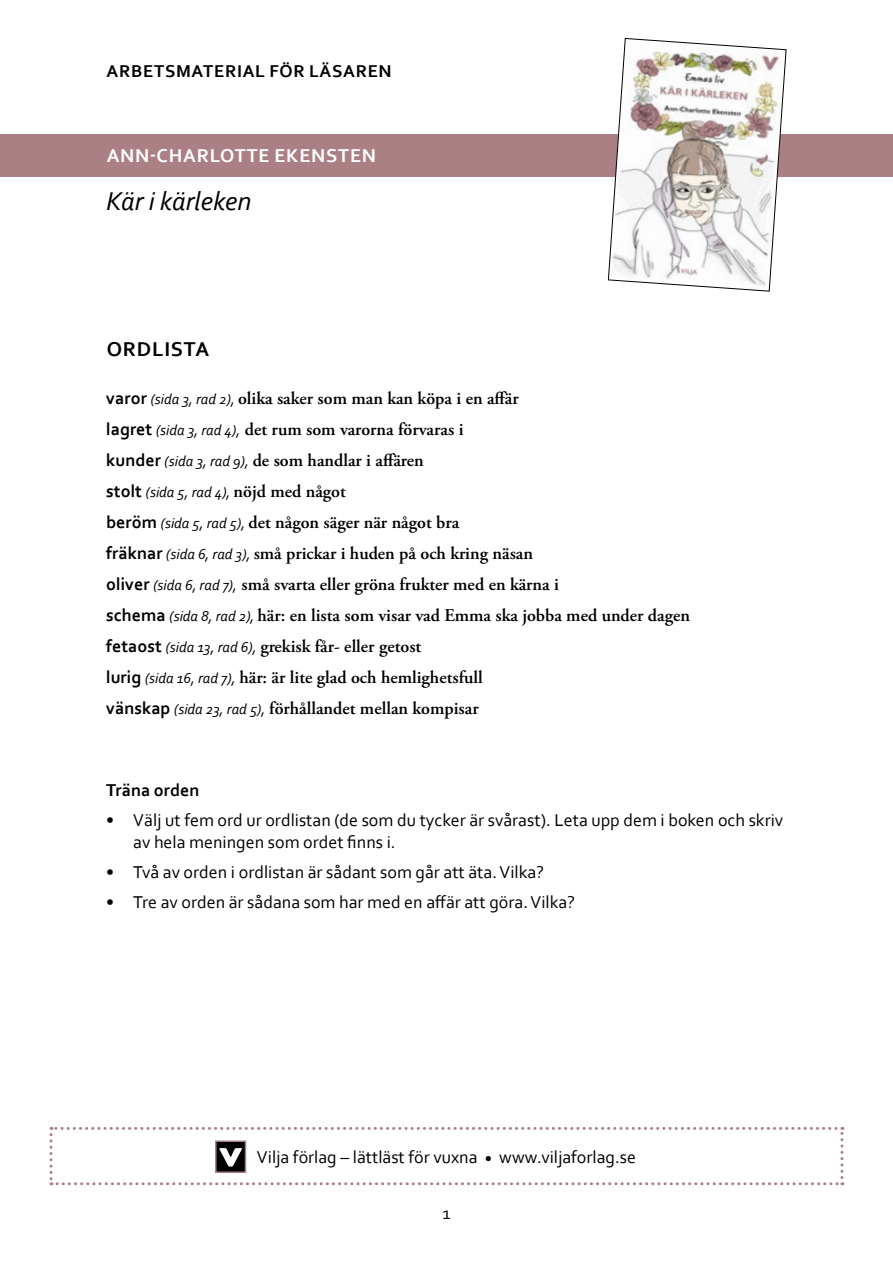
<style>
.page{position:relative;width:893px;height:1263px;background:#fff}
.page>*{position:absolute;margin:0;border:0;box-sizing:border-box;transform-origin:0 0}
.t1{font:italic 27px "Corbel";color:#000}
.t2{font:700 21px "Corbel";letter-spacing:.04em;color:#000}
.t3{font:700 19.5px "Corbel";letter-spacing:.04em;color:#fff}
.t4{font:600 18px/31px "Adobe Garamond Pro";color:#000}
.t5{font:18px/21.6px "Corbel";color:#000}
.t6{font:700 18px "Corbel";letter-spacing:.04em;color:#000}
.t7{font:700 18px "Corbel";color:#000}
.t8{font:italic 15px "Corbel";color:#000}
.s1{font-family:"Corbel";font-weight:700}
.s2{font-family:"Corbel";font-weight:400;font-style:italic;font-size:15px}
.s3{font-weight:700;font-style:normal;font-size:18px}
.s4{font-family:"Adobe Garamond Pro";font-weight:600;font-style:normal;font-size:18px}
</style>
<div class="page">
<svg style="left:50px;top:1127px;width:793px;height:58px"></svg>
<div style="left:215px;top:1140px;width:31px;height:33px;border:2px solid #aa8085"></div>
<div style="left:0;top:134px;width:893px;height:42px;background:#aa8085"></div>
<svg style="left:608px;top:38px;width:178px;height:254px"></svg>
<p class="t6" style="left:107px;top:60px;width:287px">ARBETSMATERIAL FÖR LÄSAREN</p>
<p class="t3" style="left:107px;top:144px;width:271px">ANN-CHARLOTTE EKENSTEN</p>
<h1 class="t1" style="left:106px;top:184px;width:147px">Kär i kärleken</h1>
<p class="t2" style="left:107px;top:336px;width:104px">ORDLISTA</p>
<p class="t4" style="left:106px;top:382px;width:414px"><span class="s1">varor</span> <span class="s2">(sida 3, rad 2),</span> olika saker som man kan köpa i en affär <span class="s1">lagret</span> <span class="s2">(sida 3, rad 4),</span> det rum som varorna förvaras i <span class="s1">kunder</span> <span class="s2">(sida 3, rad 9),</span> de som handlar i affären</p>
<p class="t8" style="left:106px;top:482px;width:241px"><span class="s3">stolt</span> (sida 5, rad 4), <span class="s4">nöjd med något</span></p>
<p class="t4" style="left:106px;top:506px;width:585px"><span class="s1">beröm</span> <span class="s2">(sida 5, rad 5),</span> det någon säger när något bra<br><span class="s1">fräknar</span> <span class="s2">(sida 6, rad 3),</span> små prickar i huden på och kring näsan<br><span class="s1">oliver</span> <span class="s2">(sida 6, rad 7),</span> små svarta eller gröna frukter med en kärna i<br><span class="s1">schema</span> <span class="s2">(sida 8, rad 2),</span> här: en lista som visar vad Emma ska jobba med under dagen <span class="s1">fetaost</span> <span class="s2">(sida 13, rad 6),</span> grekisk får- eller getost<br><span class="s1">lurig</span> <span class="s2">(sida 16, rad 7),</span> här: är lite glad och hemlighetsfull<br><span class="s1">vänskap</span> <span class="s2">(sida 23, rad 5),</span> förhållandet mellan kompisar</p>
<p class="t7" style="left:106px;top:779px;width:95px">Träna orden</p>
<p class="t5" style="left:133px;top:809px;width:651px;text-indent:-27px">• Välj ut fem ord ur ordlistan (de som du tycker är svårast). Leta upp dem i boken och skriv av hela meningen som ordet finns i.</p>
<p class="t5" style="left:106px;top:861px;width:439px">• Två av orden i ordlistan är sådant som går att äta. Vilka?</p>
<p class="t5" style="left:106px;top:891px;width:470px">• Tre av orden är sådana som har med en affär att göra. Vilka?</p>
<p class="t5" style="left:257px;top:1145px;width:381px">Vilja förlag – lättläst för vuxna <sub>•</sub> www.viljaforlag.se</p>
<p class="t5" style="left:442px;top:1202px;width:10px">1</p>
</div>
